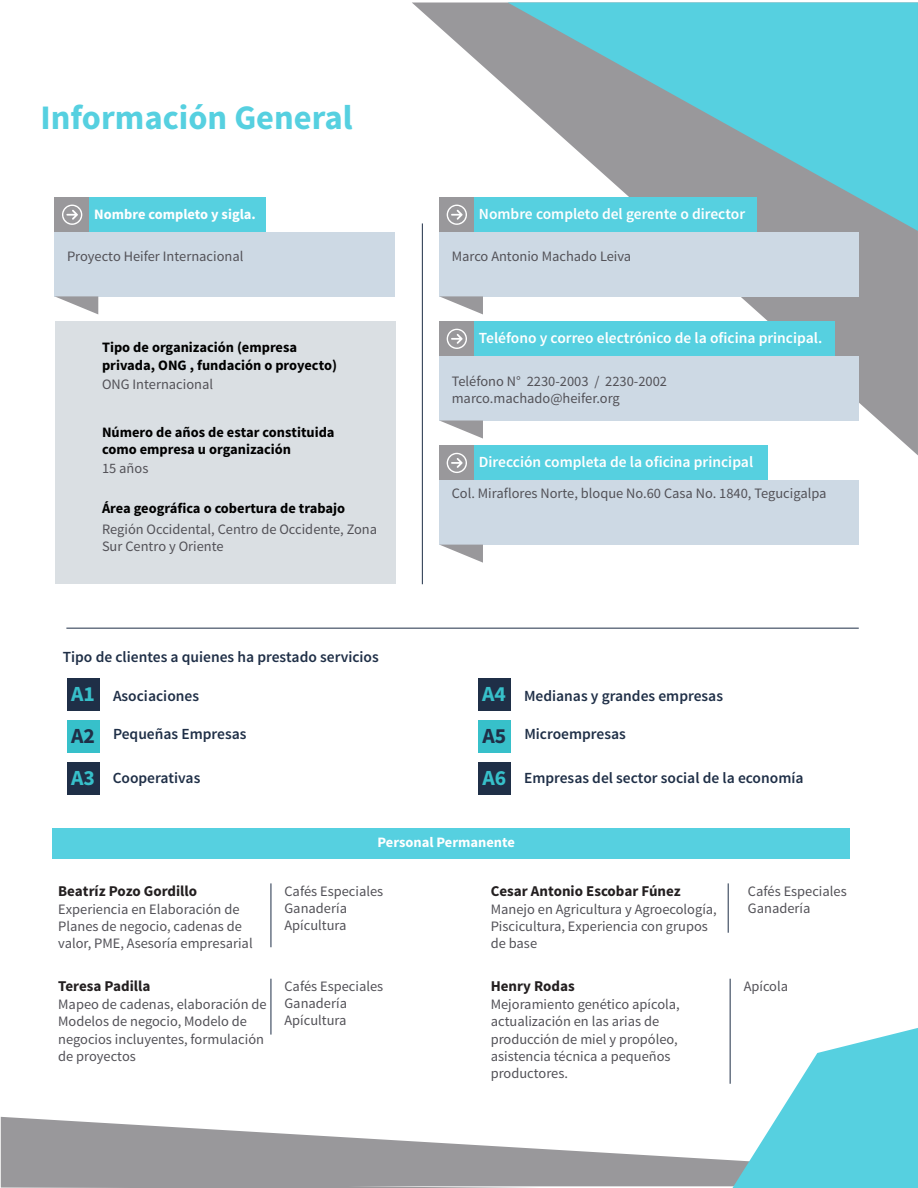
<style>
.page{position:relative;width:918px;height:1188px;background:#fff}
.page>*{position:absolute;margin:0;border:0;box-sizing:border-box;transform-origin:0 0}
.t1{font:700 34.35px "Source Sans Pro";color:#56d0e0}
.t2{font:700 21.6px "Source Sans Pro";color:#37c0ca}
.t3{font:700 21.6px "Source Sans Pro";color:#1f2f47}
.t4{font:600 15.45px "Source Sans Pro";color:#1f2f47}
.t5{font:600 15.45px "Source Sans Pro";color:#fff}
.t6{font:700 15px "Source Sans Pro";color:#231f20}
.t7{font:14.4px/17.2px "Source Sans Pro";color:#525157}
.t8{font:700 14.4px/17.2px "Source Sans Pro";color:#000}
.t9{font:700 14.4px "Source Sans Pro";color:#fff}
.s1{font-weight:700;font-size:21.6px;color:#37c0ca}
</style>
<div class="page">
<svg style="left:1px;top:1117px;width:731px;height:71px;fill:#99989b"></svg>
<svg style="left:412px;top:3px;width:506px;height:452px"></svg>
<svg style="left:508px;top:3px;width:410px;height:228px;background:#7cbec8"></svg>
<svg style="left:732px;top:1028px;width:186px;height:160px"></svg>
<div style="left:55px;top:322px;width:340px;height:262px;background:#dadfe3"></div>
<div style="left:439px;top:197px;width:35px;height:35px;background:#99989b"></div>
<div style="left:474px;top:197px;width:283px;height:35px;background:#56d0e0"></div>
<div style="left:439px;top:232px;width:420px;height:64px;background:#cdd9e4"></div>
<svg style="left:447px;top:205px;width:20px;height:20px"></svg>
<svg style="left:439px;top:296px;width:44px;height:18px"></svg>
<div style="left:55px;top:197px;width:35px;height:35px;background:#99989b"></div>
<div style="left:90px;top:197px;width:176px;height:35px;background:#56d0e0"></div>
<div style="left:55px;top:232px;width:340px;height:64px;background:#cdd9e4"></div>
<svg style="left:62px;top:205px;width:20px;height:20px"></svg>
<svg style="left:55px;top:296px;width:43px;height:18px"></svg>
<div style="left:439px;top:322px;width:35px;height:34px;background:#99989b"></div>
<div style="left:474px;top:322px;width:361px;height:34px;background:#56d0e0"></div>
<div style="left:439px;top:356px;width:420px;height:65px;background:#cdd9e4"></div>
<svg style="left:447px;top:329px;width:20px;height:20px"></svg>
<svg style="left:439px;top:421px;width:44px;height:18px"></svg>
<div style="left:439px;top:446px;width:35px;height:34px;background:#99989b"></div>
<div style="left:474px;top:446px;width:294px;height:34px;background:#56d0e0"></div>
<div style="left:439px;top:480px;width:420px;height:65px;background:#cdd9e4"></div>
<svg style="left:447px;top:453px;width:20px;height:20px"></svg>
<svg style="left:440px;top:545px;width:43px;height:18px"></svg>
<hr style="left:422px;top:223px;width:1px;height:361px;background:#1f2f47">
<div style="left:67px;top:679px;width:33px;height:32px;background:#1f2f47"></div>
<div style="left:67px;top:720px;width:33px;height:33px;background:#37c0ca"></div>
<div style="left:67px;top:762px;width:33px;height:32px;background:#1f2f47"></div>
<div style="left:479px;top:720px;width:32px;height:33px;background:#37c0ca"></div>
<div style="left:479px;top:762px;width:32px;height:32px;background:#1f2f47"></div>
<div style="left:478px;top:679px;width:33px;height:32px;background:#1f2f47"></div>
<hr style="left:66px;top:628px;width:793px;height:1px;background:#1f2f47">
<div style="left:53px;top:828px;width:797px;height:30px;background:#56d0e0"></div>
<hr style="left:271px;top:883px;width:1px;height:64px;background:#1f2f47">
<hr style="left:271px;top:979px;width:1px;height:56px;background:#1f2f47">
<hr style="left:730px;top:979px;width:1px;height:105px;background:#1f2f47">
<hr style="left:728px;top:883px;width:1px;height:50px;background:#1f2f47">
<h1 class="t1" style="left:41px;top:95px;width:314px">Información General</h1>
<p class="t9" style="left:94px;top:205px;width:163px">Nombre completo y sigla.</p>
<p class="t7" style="left:67px;top:248px;width:178px">Proyecto Heifer Internacional</p>
<p class="t8" style="left:102px;top:339px;width:236px">Tipo de organización (empresa privada, ONG , fundación o proyecto)</p>
<p class="t7" style="left:102px;top:375px;width:113px">ONG Internacional</p>
<p class="t8" style="left:102px;top:424px;width:234px">Número de años de estar constituida como empresa u organización</p>
<p class="t7" style="left:102px;top:460px;width:48px">15 años</p>
<p class="t8" style="left:102px;top:500px;width:245px">Área geográfica o cobertura de trabajo</p>
<p class="t7" style="left:102px;top:521px;width:277px">Región Occidental, Centro de Occidente, Zona<br>Sur Centro y Oriente</p>
<p class="t4" style="left:63px;top:647px;width:317px">Tipo de clientes a quienes ha prestado servicios</p>
<h2 class="t2" style="left:71px;top:680px;width:25px">A1</h2>
<h2 class="t3" style="left:71px;top:722px;width:25px">A2</h2>
<h2 class="t2" style="left:71px;top:764px;width:25px">A3</h2>
<p class="t4" style="left:113px;top:686px;width:88px">Asociaciones</p>
<p class="t4" style="left:113px;top:724px;width:135px">Pequeñas Empresas</p>
<p class="t4" style="left:113px;top:768px;width:89px">Cooperativas</p>
<p class="t5" style="left:479px;top:204px;width:268px">Nombre completo del gerente o director</p>
<p class="t7" style="left:452px;top:248px;width:181px">Marco Antonio Machado Leiva</p>
<p class="t5" style="left:479px;top:328px;width:345px">Teléfono y correo electrónico de la oficina principal.</p>
<p class="t7" style="left:452px;top:372px;width:217px">Teléfono N° 2230-2003 / 2230-2002 marco.machado@heifer.org</p>
<p class="t5" style="left:479px;top:452px;width:276px">Dirección completa de la oficina principal</p>
<p class="t7" style="left:452px;top:485px;width:376px">Col. Miraflores Norte, bloque No.60 Casa No. 1840, Tegucigalpa</p>
<p class="t4" style="left:482px;top:686px;width:242px"><span class="s1">A4</span> Medianas y grandes empresas</p>
<h2 class="t3" style="left:483px;top:722px;width:25px">A5</h2>
<h2 class="t2" style="left:483px;top:764px;width:25px">A6</h2>
<p class="t4" style="left:524px;top:724px;width:103px">Microempresas</p>
<p class="t4" style="left:524px;top:768px;width:281px">Empresas del sector social de la economía</p>
<p class="t6" style="left:58px;top:881px;width:140px">Beatríz Pozo Gordillo</p>
<p class="t7" style="left:58px;top:901px;width:196px">Experiencia en Elaboración de<br>Planes de negocio, cadenas de valor, PME, Asesoría empresarial</p>
<p class="t6" style="left:58px;top:976px;width:94px">Teresa Padilla</p>
<p class="t7" style="left:58px;top:996px;width:210px">Mapeo de cadenas, elaboración de<br>Modelos de negocio, Modelo de negocios incluyentes, formulación de proyectos</p>
<p class="t9" style="left:378px;top:833px;width:139px">Personal Permanente</p>
<p class="t7" style="left:285px;top:883px;width:100px">Cafés Especiales<br>Ganadería<br>Apícultura</p>
<p class="t6" style="left:491px;top:881px;width:192px">Cesar Antonio Escobar Fúnez</p>
<p class="t7" style="left:491px;top:901px;width:228px">Manejo en Agricultura y Agroecología,<br>Piscicultura, Experiencia con grupos de base</p>
<p class="t7" style="left:285px;top:978px;width:100px">Cafés Especiales<br>Ganadería<br>Apícultura</p>
<p class="t6" style="left:491px;top:976px;width:86px">Henry Rodas</p>
<p class="t7" style="left:491px;top:996px;width:191px">Mejoramiento genético apícola, actualización en las arias de producción de miel y propóleo, asistencia técnica a pequeños productores.</p>
<p class="t7" style="left:748px;top:883px;width:100px">Cafés Especiales<br>Ganadería</p>
<p class="t7" style="left:744px;top:978px;width:46px">Apícola</p>
</div>
